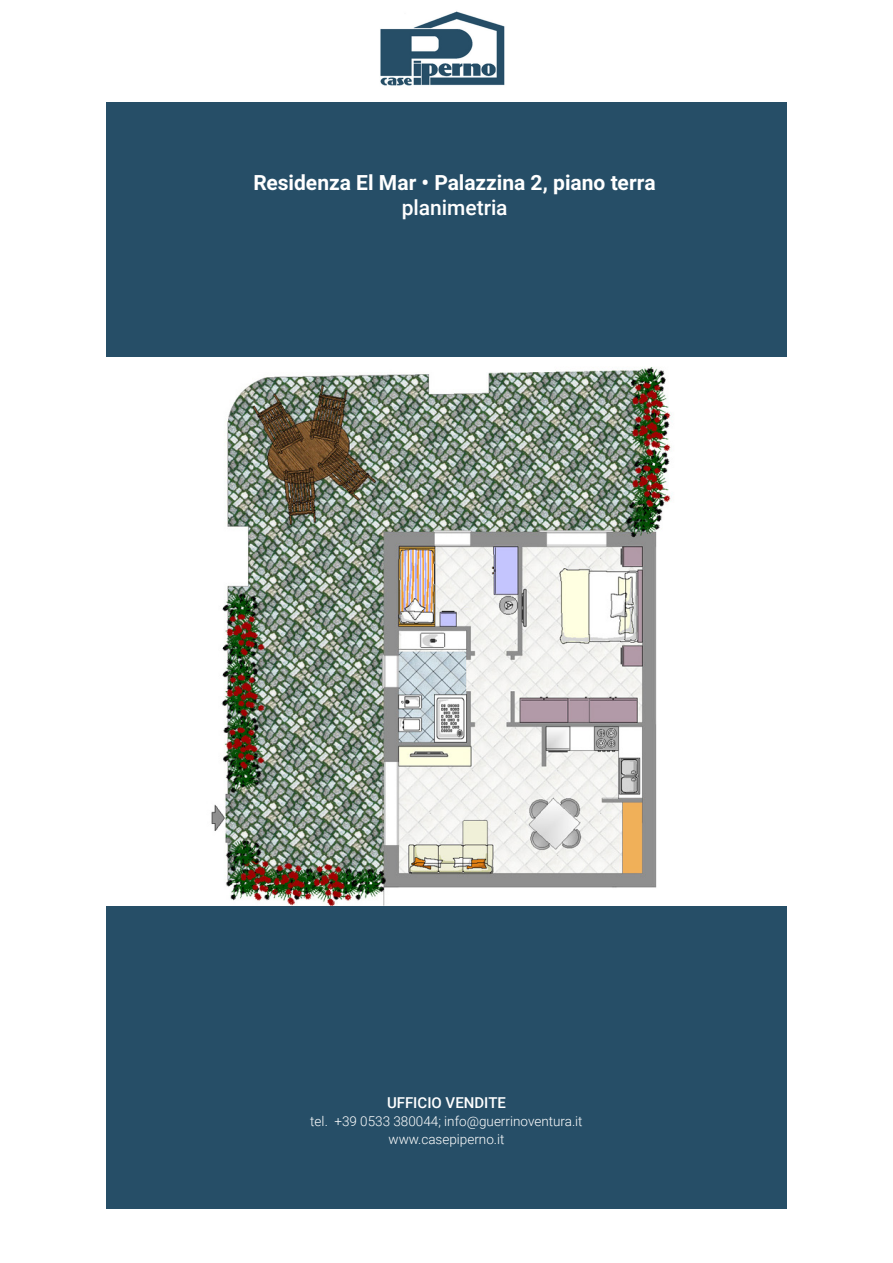
<style>
.page{position:relative;width:893px;height:1263px;background:#fff}
.page>*{position:absolute;margin:0;border:0;box-sizing:border-box;transform-origin:0 0}
.t1{font:700 21px "Roboto";color:#fff}
.t2{font:500 21px "Roboto";color:#fff}
.t3{font:500 15px "Roboto";color:#fff}
.t4{font:300 13.5px "Roboto";color:#fff}
</style>
<div class="page">
<div style="left:106px;top:102px;width:681px;height:1107px;background:#264e67"></div>
<img style="left:106px;top:358px;width:681px;height:547px">
<img style="left:380px;top:11px;width:125px;height:75px">
<div style="left:681px;top:615px;width:77px;height:82px;background:#fff"></div>
<div style="left:107px;top:785px;width:97px;height:58px;background:#fff"></div>
<p class="t1" style="left:253px;top:168px;width:404px">Residenza El Mar • Palazzina 2, piano terra</p>
<p class="t2" style="left:402px;top:193px;width:107px">planimetria</p>
<p class="t3" style="left:387px;top:1092px;width:120px">UFFICIO VENDITE</p>
<p class="t4" style="left:310px;top:1112px;width:274px">tel. +39 0533 380044; info@guerrinoventura.it</p>
<p class="t4" style="left:388px;top:1130px;width:117px">www.casepiperno.it</p>
</div>
